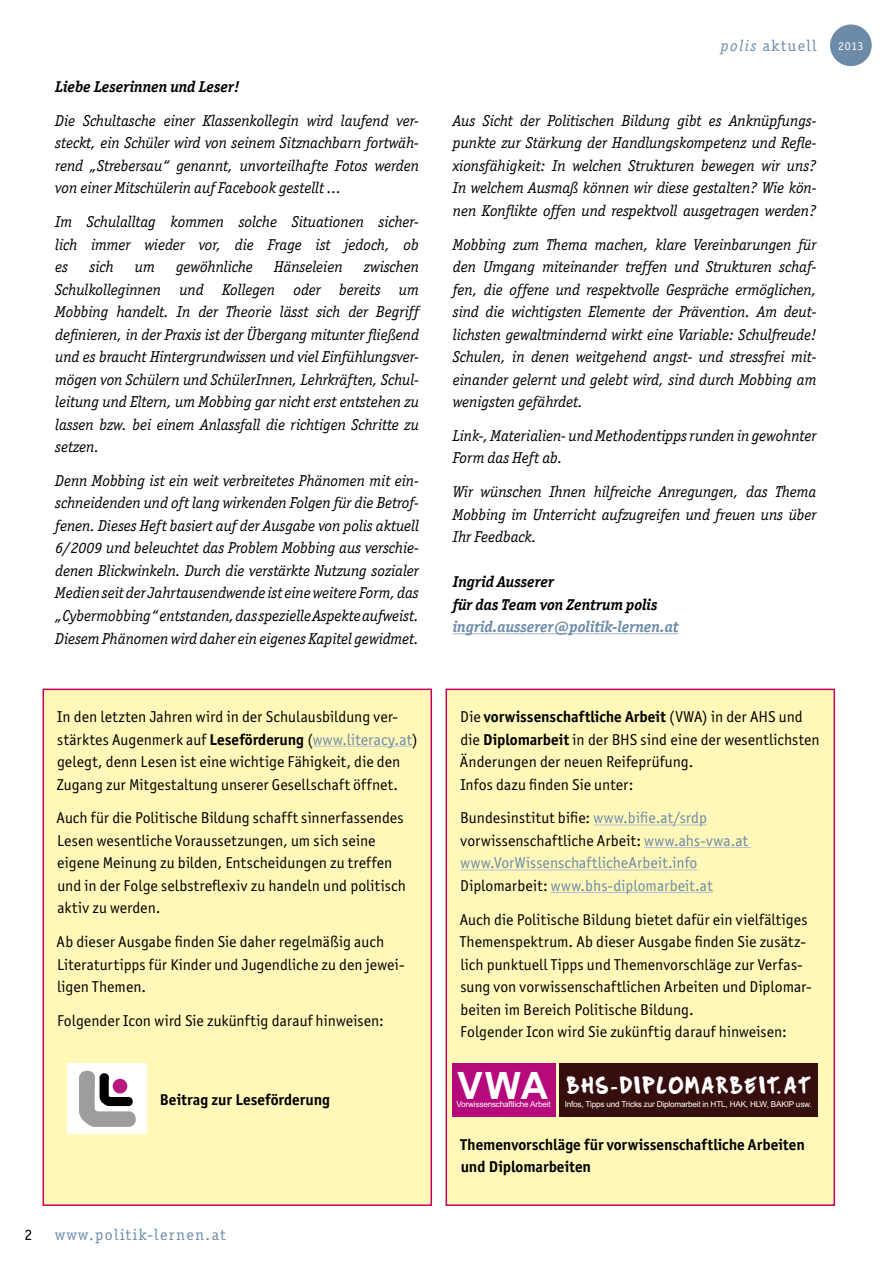
<style>
.page{position:relative;width:893px;height:1263px;background:#fff}
.page>*{position:absolute;margin:0;border:0;box-sizing:border-box;transform-origin:0 0}
.t1{font:700 37.8px "Arial";color:#fff}
.t2{font:25.2px "Mucky Sans";letter-spacing:.06em;color:#fff}
.t3{font:italic 15.75px/22.5px "Officina Ser ITC";color:#000;text-align:justify}
.t4{font:15.75px/22.5px "Officina San ITC";letter-spacing:.005em;color:#000}
.t5{font:15.75px/22.5px "Officina San ITC";letter-spacing:.01em;color:#6b8ba9}
.t6{font:700 15.75px/22.5px "Officina San ITC";color:#000}
.t7{font:italic 700 15.75px/22.5px "Officina Ser ITC";color:#000}
.t8{font:italic 700 15.75px "Officina Ser ITC";color:#6b8ba9}
.t9{font:15.75px "Officina Ser ITC";letter-spacing:.1em;color:#6b8ba9}
.t10{font:15.75px "Officina Ser ITC";color:#000}
.t11{font:12px "Officina Ser ITC";color:#fff}
.t12{font:8.25px "Arial";letter-spacing:-.025em;color:#fff}
.s1{font-style:italic}
.s2{font-weight:700}
.s3{color:#6b8ba9}
.s4{color:#000}
</style>
<div class="page">
<hr style="left:453px;top:633px;width:226px;height:1px;background:#b7c1d2">
<div style="left:445px;top:688px;width:391px;height:518px;background:#fff8b9"></div>
<div style="left:42px;top:688px;width:390px;height:518px;background:#fff8b9"></div>
<div style="left:68px;top:1063px;width:79px;height:71px;background:#fff"></div>
<svg style="left:79px;top:1071px;width:57px;height:56px"></svg>
<div style="left:452px;top:1063px;width:103px;height:53px;background:#b6097b"></div>
<div style="left:559px;top:1063px;width:258px;height:53px;background:#370e0e"></div>
<div style="left:831px;top:25px;width:40px;height:40px;background:#6b8ba9;border-radius:50%"></div>
<div style="left:830px;top:25px;width:42px;height:41px;border:2px solid #6b8ba9;border-radius:50%"></div>
<p class="t7" style="left:55px;top:75px;width:186px">Liebe Leserinnen und Leser!</p>
<p class="t3" style="left:55px;top:109px;width:365px">Die Schultasche einer Klassenkollegin wird laufend ver&shy;steckt, ein Schüler wird von seinem Sitznachbarn fortwäh&shy;rend „Strebersau“ genannt, unvorteilhafte Fotos werden von einer Mitschülerin auf Facebook gestellt ...</p>
<p class="t3" style="left:55px;top:211px;width:365px">Im Schulalltag kommen solche Situationen sicher&shy;lich immer wieder vor, die Frage ist jedoch, ob es</p>
<p class="t3" style="left:55px;top:256px;width:365px;text-indent:309px">zwischen Schulkolleginnen und Kollegen oder bereits um Mobbing handelt. In der Theorie lässt sich der Begriff definieren, in der Praxis ist der Übergang mitunter fließend und es braucht Hintergrundwissen und viel Einfühlungsver&shy;mögen von Schülern und SchülerInnen, Lehrkräften, Schul&shy;leitung und Eltern, um Mobbing gar nicht erst entstehen zu lassen bzw. bei einem Anlassfall die richtigen Schritte zu setzen.</p>
<p class="t3" style="left:55px;top:469px;width:365px">Denn Mobbing ist ein weit verbreitetes Phänomen mit ein&shy;schneidenden und oft lang wirkenden Folgen für die Betrof&shy;fenen. Dieses Heft basiert auf der Ausgabe von polis aktuell 6/2009 und beleuchtet das Problem Mobbing aus verschie&shy;denen Blickwinkeln. Durch die verstärkte Nutzung sozialer Medien seit der Jahrtausendwende ist eine weitere Form, das „Cybermobbing“ entstanden, das spezielle Aspekte aufweist.<br>Diesem Phänomen wird daher ein eigenes Kapitel gewidmet.</p>
<p class="t3" style="left:89px;top:256px;width:26px">sich</p>
<p class="t3" style="left:135px;top:256px;width:21px">um</p>
<p class="t3" style="left:176px;top:256px;width:78px">gewöhnliche</p>
<p class="t3" style="left:274px;top:256px;width:70px">Hänseleien</p>
<p class="t9" style="left:721px;top:37px;width:97px"><span class="s1">polis</span> aktuell</p>
<p class="t11" style="left:838px;top:39px;width:27px">2013</p>
<p class="t3" style="left:453px;top:109px;width:365px">Aus Sicht der Politischen Bildung gibt es Anknüpfungs&shy;punkte zur Stärkung der Handlungskompetenz und Refle&shy;xionsfähigkeit: In welchen Strukturen bewegen wir uns?<br>In welchem Ausmaß können wir diese gestalten? Wie kön&shy;nen Konflikte offen und respektvoll ausgetragen werden?</p>
<p class="t3" style="left:453px;top:233px;width:365px">Mobbing zum Thema machen, klare Vereinbarungen für den Umgang miteinander treffen und Strukturen schaf&shy;fen, die offene und respektvolle Gespräche ermöglichen, sind die wichtigsten Elemente der Prävention. Am deut&shy;lichsten gewaltmindernd wirkt eine Variable: Schulfreude!<br>Schulen, in denen weitgehend angst- und stressfrei mit&shy;einander gelernt und gelebt wird, sind durch Mobbing am wenigsten gefährdet.</p>
<p class="t3" style="left:453px;top:424px;width:365px">Link-, Materialien- und Methodentipps runden in gewohnter<br>Form das Heft ab.</p>
<p class="t3" style="left:453px;top:481px;width:365px">Wir wünschen Ihnen hilfreiche Anregungen, das Thema Mobbing im Unterricht aufzugreifen und freuen uns über Ihr Feedback.</p>
<p class="t7" style="left:453px;top:571px;width:206px">Ingrid Ausserer<br>für das Team von Zentrum polis</p>
<p class="t8" style="left:453px;top:617px;width:227px">ingrid.ausserer@politik-lernen.at</p>
<p class="t10" style="left:25px;top:1225px;width:9px">2</p>
<p class="t4" style="left:57px;top:705px;width:362px">In den letzten Jahren wird in der Schulausbildung ver&shy;stärktes Augenmerk auf <span class="s2">Leseförderung</span> (<span class="s3">www.literacy.at</span>) gelegt, denn Lesen ist eine wichtige Fähigkeit, die den Zugang zur Mitgestaltung unserer Gesellschaft öffnet.</p>
<p class="t4" style="left:57px;top:807px;width:351px">Auch für die Politische Bildung schafft sinnerfassendes Lesen wesentliche Voraussetzungen, um sich seine eigene Meinung zu bilden, Entscheidungen zu treffen und in der Folge selbstreflexiv zu handeln und politisch aktiv zu werden.</p>
<p class="t4" style="left:57px;top:930px;width:350px">Ab dieser Ausgabe finden Sie daher regelmäßig auch<br>Literaturtipps für Kinder und Jugendliche zu den jewei&shy;ligen Themen.</p>
<p class="t4" style="left:57px;top:1009px;width:328px">Folgender Icon wird Sie zukünftig darauf hinweisen:</p>
<p class="t4" style="left:460px;top:705px;width:361px">Die <span class="s2">vorwissenschaftliche Arbeit</span> (VWA) in der AHS und die <span class="s2">Diplomarbeit</span> in der BHS sind eine der wesentlichsten Änderungen der neuen Reifeprüfung.<br>Infos dazu finden Sie unter:</p>
<p class="t5" style="left:460px;top:807px;width:289px"><span class="s4">Bundesinstitut bifie:</span> www.bifie.at/srdp <span class="s4">vorwissenschaftliche Arbeit:</span> www.ahs-vwa.at www.VorWissenschaftlicheArbeit.info <span class="s4">Diplomarbeit:</span> www.bhs-diplomarbeit.at</p>
<p class="t4" style="left:460px;top:908px;width:353px">Auch die Politische Bildung bietet dafür ein vielfältiges Themenspektrum. Ab dieser Ausgabe finden Sie zusätz&shy;lich punktuell Tipps und Themenvorschläge zur Verfas&shy;sung von vorwissenschaftlichen Arbeiten und Diplomar&shy;beiten im Bereich Politische Bildung.<br>Folgender Icon wird Sie zukünftig darauf hinweisen:</p>
<h1 class="t1" style="left:458px;top:1060px;width:92px">VWA</h1>
<p class="t6" style="left:160px;top:1088px;width:172px">Beitrag zur Leseförderung</p>
<p class="t12" style="left:456px;top:1098px;width:96px">Vorwissenschaftliche Arbeit</p>
<h2 class="t2" style="left:567px;top:1073px;width:246px">BHS-DIPLOMARBEIT.AT</h2>
<p class="t12" style="left:565px;top:1098px;width:249px">Infos, Tipps und Tricks zur Diplomarbeit in HTL, HAK, HLW, BAKIP usw.</p>
<p class="t9" style="left:55px;top:1225px;width:172px">www.politik-lernen.at</p>
<p class="t6" style="left:461px;top:1133px;width:346px">Themenvorschläge für vorwissenschaftliche Arbeiten und Diplomarbeiten</p>
</div>
